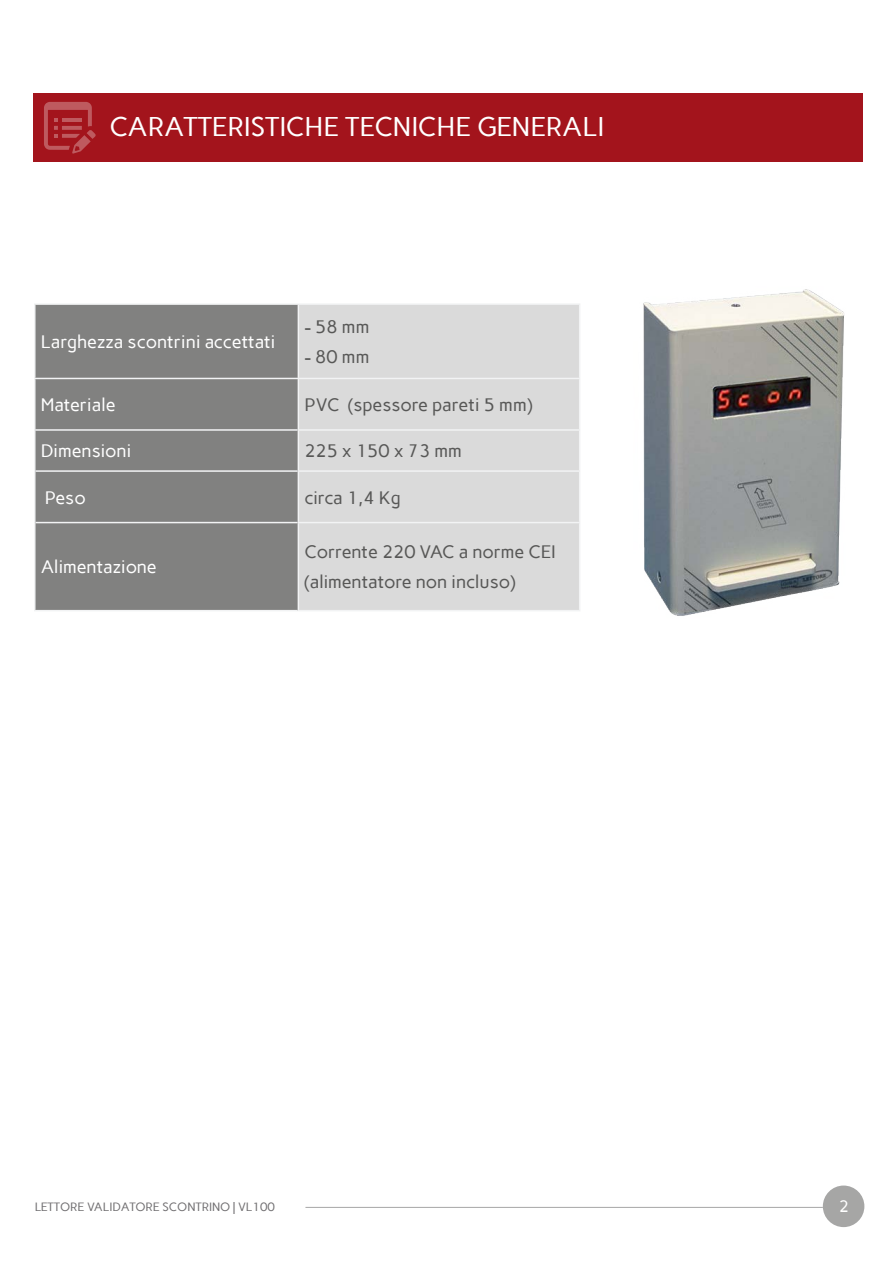
<style>
.page{position:relative;width:893px;height:1263px;background:#fff}
.page>*{position:absolute;margin:0;border:0;box-sizing:border-box;transform-origin:0 0}
.t1{font:27px "Carme";color:#fff}
.t2{font:18px/30px "Carme";color:#575756}
.t3{font:18px "Carme";color:#fff}
.t4{font:16.5px "Carme";color:#fff}
.t5{font:12px "Carme";color:#1a171b}
</style>
<div class="page">
<div style="left:823px;top:1185px;width:41px;height:42px;background:#a6a6a5;border-radius:50%"></div>
<hr style="left:305px;top:1207px;width:518px;height:1px;background:#575756">
<div style="left:33px;top:94px;width:830px;height:68px;background:#a3141c"></div>
<svg style="left:44px;top:102px;width:52px;height:52px"></svg>
<div style="left:36px;top:305px;width:262px;height:305px;background:#818180"></div>
<div style="left:299px;top:305px;width:280px;height:305px;background:#dadada"></div>
<hr style="left:34px;top:303px;width:264px;height:2px;background:#f2f3f4">
<hr style="left:34px;top:305px;width:2px;height:73px;background:#f2f3f4">
<hr style="left:298px;top:303px;width:282px;height:2px;background:#f2f3f4">
<hr style="left:298px;top:305px;width:1px;height:73px;background:#f2f3f4">
<hr style="left:579px;top:305px;width:1px;height:73px;background:#f2f3f4">
<hr style="left:298px;top:378px;width:282px;height:1px;background:#f2f3f4">
<hr style="left:579px;top:379px;width:1px;height:50px;background:#f2f3f4">
<hr style="left:34px;top:431px;width:2px;height:40px;background:#f2f3f4">
<hr style="left:298px;top:429px;width:282px;height:2px;background:#f2f3f4">
<hr style="left:298px;top:431px;width:1px;height:39px;background:#f2f3f4">
<hr style="left:579px;top:431px;width:1px;height:39px;background:#f2f3f4">
<hr style="left:34px;top:471px;width:2px;height:52px;background:#f2f3f4">
<hr style="left:298px;top:470px;width:282px;height:2px;background:#f2f3f4">
<hr style="left:298px;top:472px;width:1px;height:50px;background:#f2f3f4">
<hr style="left:579px;top:472px;width:1px;height:50px;background:#f2f3f4">
<hr style="left:34px;top:523px;width:2px;height:87px;background:#f2f3f4">
<hr style="left:298px;top:522px;width:282px;height:1px;background:#f2f3f4">
<hr style="left:298px;top:523px;width:1px;height:87px;background:#f2f3f4">
<hr style="left:579px;top:523px;width:1px;height:87px;background:#f2f3f4">
<hr style="left:298px;top:610px;width:282px;height:1px;background:#f2f3f4">
<hr style="left:34px;top:378px;width:265px;height:1px;background:#f2f3f4">
<hr style="left:34px;top:379px;width:2px;height:50px;background:#f2f3f4">
<hr style="left:298px;top:379px;width:1px;height:50px;background:#f2f3f4">
<hr style="left:34px;top:429px;width:264px;height:2px;background:#f2f3f4">
<hr style="left:36px;top:470px;width:262px;height:2px;background:#f2f3f4">
<hr style="left:36px;top:522px;width:262px;height:1px;background:#f2f3f4">
<hr style="left:34px;top:610px;width:264px;height:1px;background:#f2f3f4">
<img style="left:643px;top:289px;width:202px;height:327px">
<h1 class="t1" style="left:109px;top:111px;width:496px">CARATTERISTICHE TECNICHE GENERALI</h1>
<p class="t3" style="left:41px;top:331px;width:236px">Larghezza scontrini accettati</p>
<p class="t2" style="left:304px;top:312px;width:67px">- 58 mm</p>
<p class="t2" style="left:304px;top:342px;width:67px">- 80 mm</p>
<p class="t3" style="left:41px;top:394px;width:76px">Materiale</p>
<p class="t2" style="left:304px;top:390px;width:229px">PVC (spessore pareti 5 mm)</p>
<p class="t3" style="left:41px;top:440px;width:92px">Dimensioni</p>
<p class="t2" style="left:304px;top:436px;width:159px">225 x 150 x 73 mm</p>
<p class="t3" style="left:45px;top:486px;width:42px">Peso</p>
<p class="t2" style="left:304px;top:482px;width:98px">circa 1,4 Kg</p>
<p class="t3" style="left:41px;top:556px;width:118px">Alimentazione</p>
<p class="t2" style="left:304px;top:537px;width:253px">Corrente 220 VAC a norme CEI (alimentatore non incluso)</p>
<p class="t5" style="left:34px;top:1200px;width:242px">LETTORE VALIDATORE SCONTRINO | VL100</p>
<p class="t4" style="left:839px;top:1196px;width:12px">2</p>
</div>
